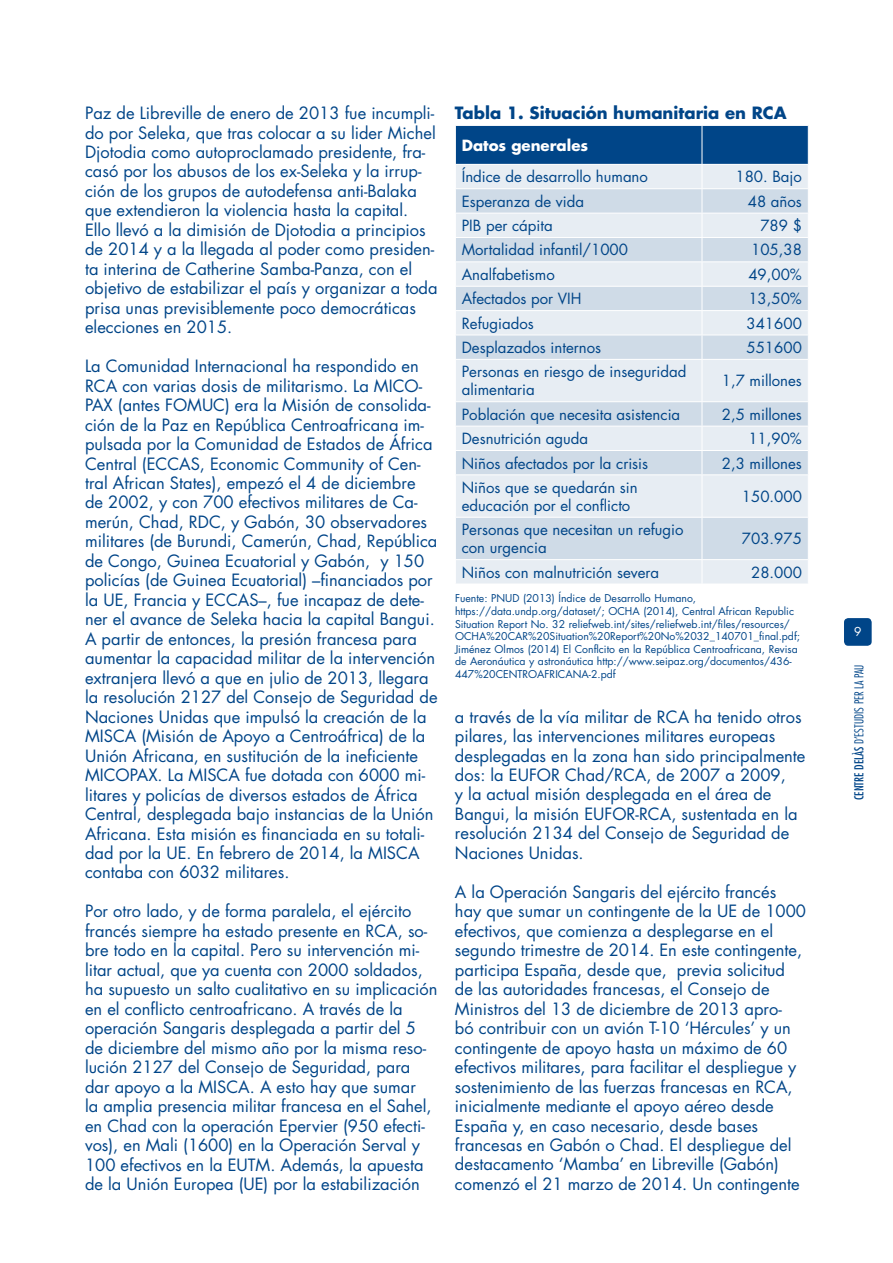
<style>
.page{position:relative;width:893px;height:1263px;background:#fff}
.page>*{position:absolute;margin:0;border:0;box-sizing:border-box;transform-origin:0 0}
.t1{font:16.5px/19.5px "Futura";color:#004588}
.t2{font:700 16.5px "Futura";color:#004588}
.t3{font:15px/18px "Futura";color:#004588}
.t4{font:700 15px "Futura";color:#fff}
.t5{font:300 condensed 12px "Futura";color:#004588}
.t6{font:12px "Futura";color:#fff}
.t7{font:10.5px/12.6px "Futura";color:#004588}
.s1{font-weight:400}
</style>
<div class="page">
<div style="left:844px;top:618px;width:28px;height:28px;background:#004588;border-radius:4px"></div>
<div style="left:456px;top:560px;width:352px;height:24px;background:#e7edf3"></div>
<svg style="left:456px;top:360px;width:352px;height:199px;background:#dce5ed"></svg>
<svg style="left:455px;top:125px;width:354px;height:234px;background:#b9cbdd"></svg>
<hr style="left:702px;top:360px;width:1px;height:41px;background:#fff">
<hr style="left:455px;top:401px;width:247px;height:1px;background:#fff">
<hr style="left:702px;top:401px;width:107px;height:1px;background:#fff">
<hr style="left:455px;top:426px;width:247px;height:1px;background:#fff">
<hr style="left:702px;top:426px;width:107px;height:1px;background:#fff">
<hr style="left:455px;top:450px;width:247px;height:1px;background:#fff">
<hr style="left:702px;top:450px;width:107px;height:1px;background:#fff">
<svg style="left:702px;top:402px;width:1px;height:72px"></svg>
<hr style="left:455px;top:474px;width:247px;height:1px;background:#fff">
<hr style="left:702px;top:474px;width:107px;height:1px;background:#fff">
<hr style="left:702px;top:475px;width:1px;height:42px;background:#fff">
<hr style="left:455px;top:517px;width:247px;height:1px;background:#fff">
<hr style="left:702px;top:517px;width:107px;height:1px;background:#fff">
<hr style="left:702px;top:518px;width:1px;height:41px;background:#fff">
<svg style="left:702px;top:560px;width:1px;height:24px"></svg>
<p class="t1" style="left:85px;top:103px;width:354px">Paz de Libreville de enero de 2013 fue incumpli&shy;do por Seleka, que tras colocar a su lider Michel Djotodia como autoproclamado presidente, fra&shy;casó por los abusos de los ex-Seleka y la irrup&shy;ción de los grupos de autodefensa anti-Balaka que extendieron la violencia hasta la capital.<br>Ello llevó a la dimisión de Djotodia a principios de 2014 y a la llegada al poder como presiden&shy;ta interina de Catherine Samba-Panza, con el objetivo de estabilizar el país y organizar a toda prisa unas previsiblemente poco democráticas elecciones en 2015.</p>
<p class="t1" style="left:85px;top:356px;width:354px">La Comunidad Internacional ha respondido en RCA con varias dosis de militarismo. La MICO-PAX (antes FOMUC) era la Misión de consolida&shy;ción de la Paz en República Centroafricana im&shy;pulsada por la Comunidad de Estados de África Central (ECCAS, Economic Community of Cen&shy;tral African States), empezó el 4 de diciembre de 2002, y con 700 efectivos militares de Ca&shy;merún, Chad, RDC, y Gabón, 30 observadores militares (de Burundi, Camerún, Chad, República de Congo, Guinea Ecuatorial y Gabón, y 150 policías (de Guinea Ecuatorial) –financiados por la UE, Francia y ECCAS–, fue incapaz de dete&shy;ner el avance de Seleka hacia la capital Bangui.<br>A partir de entonces, la presión francesa para aumentar la capacidad militar de la intervención extranjera llevó a que en julio de 2013, llegara la resolución 2127 del Consejo de Seguridad de Naciones Unidas que impulsó la creación de la MISCA (Misión de Apoyo a Centroáfrica) de la Unión Africana, en sustitución de la ineficiente MICOPAX. La MISCA fue dotada con 6000 mi&shy;litares y policías de diversos estados de África Central, desplegada bajo instancias de la Unión Africana. Esta misión es financiada en su totali&shy;dad por la UE. En febrero de 2014, la MISCA contaba con 6032 militares.</p>
<p class="t1" style="left:85px;top:902px;width:354px">Por otro lado, y de forma paralela, el ejército francés siempre ha estado presente en RCA, so&shy;bre todo en la capital. Pero su intervención mi&shy;litar actual, que ya cuenta con 2000 soldados, ha supuesto un salto cualitativo en su implicación en el conflicto centroafricano. A través de la operación Sangaris desplegada a partir del 5 de diciembre del mismo año por la misma reso&shy;lución 2127 del Consejo de Seguridad, para dar apoyo a la MISCA. A esto hay que sumar<br>la amplia presencia militar francesa en el Sahel, en Chad con la operación Epervier (950 efecti&shy;vos), en Mali (1600) en la Operación Serval y 100 efectivos en la EUTM. Además, la apuesta de la Unión Europea (UE) por la estabilización</p>
<p class="t2" style="left:455px;top:102px;width:333px">Tabla 1. Situación humanitaria en RCA</p>
<p class="t4" style="left:462px;top:135px;width:128px">Datos generales</p>
<p class="t3" style="left:462px;top:168px;width:188px">Índice de desarrollo humano</p>
<p class="t3" style="left:735px;top:168px;width:68px">180. Bajo</p>
<p class="t3" style="left:462px;top:192px;width:124px">Esperanza de vida</p>
<p class="t3" style="left:748px;top:192px;width:56px">48 años</p>
<p class="t3" style="left:462px;top:217px;width:92px">PIB per cápita</p>
<p class="t3" style="left:760px;top:217px;width:43px">789 $</p>
<p class="t3" style="left:462px;top:241px;width:168px">Mortalidad infantil/1000</p>
<p class="t3" style="left:751px;top:241px;width:52px">105,38</p>
<p class="t3" style="left:462px;top:265px;width:95px">Analfabetismo</p>
<p class="t3" style="left:748px;top:265px;width:55px">49,00%</p>
<p class="t3" style="left:462px;top:290px;width:121px">Afectados por VIH</p>
<p class="t3" style="left:748px;top:290px;width:55px">13,50%</p>
<p class="t3" style="left:462px;top:314px;width:74px">Refugiados</p>
<p class="t3" style="left:746px;top:314px;width:57px">341600</p>
<p class="t3" style="left:462px;top:339px;width:141px">Desplazados internos</p>
<p class="t3" style="left:746px;top:339px;width:57px">551600</p>
<p class="t3" style="left:462px;top:363px;width:226px">Personas en riesgo de inseguridad alimentaria</p>
<p class="t3" style="left:722px;top:372px;width:82px">1,7 millones</p>
<p class="t3" style="left:462px;top:405px;width:220px">Población que necesita asistencia</p>
<p class="t3" style="left:722px;top:405px;width:82px">2,5 millones</p>
<p class="t3" style="left:462px;top:430px;width:128px">Desnutrición aguda</p>
<p class="t3" style="left:748px;top:430px;width:55px">11,90%</p>
<p class="t3" style="left:462px;top:454px;width:188px">Niños afectados por la crisis</p>
<p class="t3" style="left:722px;top:454px;width:82px">2,3 millones</p>
<p class="t3" style="left:462px;top:478px;width:178px">Niños que se quedarán sin educación por el conflicto</p>
<p class="t3" style="left:742px;top:487px;width:62px">150.000</p>
<p class="t3" style="left:462px;top:521px;width:223px">Personas que necesitan un refugio con urgencia</p>
<p class="t3" style="left:742px;top:530px;width:62px">703.975</p>
<p class="t3" style="left:462px;top:563px;width:199px">Niños con malnutrición severa</p>
<p class="t3" style="left:751px;top:563px;width:52px">28.000</p>
<p class="t7" style="left:455px;top:592px;width:347px">Fuente: PNUD (2013) Índice de Desarrollo Humano, https://data.undp.org/dataset/; OCHA (2014), Central African Republic Situation Report No. 32 reliefweb.int/sites/reliefweb.int/files/resources/ OCHA%20CAR%20Situation%20Report%20No%2032_140701_final.pdf; Jiménez Olmos (2014) El Conflcito en la República Centroafricana, Revisa de Aeronáutica y astronáutica http://www.seipaz.org/documentos/436- 447%20CENTROAFRICANA-2.pdf</p>
<p class="t1" style="left:455px;top:707px;width:352px">a través de la vía militar de RCA ha tenido otros pilares, las intervenciones militares europeas desplegadas en la zona han sido principalmente dos: la EUFOR Chad/RCA, de 2007 a 2009,<br>y la actual misión desplegada en el área de Bangui, la misión EUFOR-RCA, sustentada en la resolución 2134 del Consejo de Seguridad de Naciones Unidas.</p>
<p class="t1" style="left:455px;top:882px;width:353px">A la Operación Sangaris del ejército francés hay que sumar un contingente de la UE de 1000 efectivos, que comienza a desplegarse en el segundo trimestre de 2014. En este contingente, participa España, desde que, previa solicitud de las autoridades francesas, el Consejo de Ministros del 13 de diciembre de 2013 apro-<br>bó contribuir con un avión T-10 ‘Hércules’ y un contingente de apoyo hasta un máximo de 60 efectivos militares, para facilitar el despliegue y sostenimiento de las fuerzas francesas en RCA, inicialmente mediante el apoyo aéreo desde España y, en caso necesario, desde bases francesas en Gabón o Chad. El despliegue del destacamento ‘Mamba’ en Libreville (Gabón) comenzó el 21 marzo de 2014. Un contingente</p>
<p class="t6" style="left:854px;top:624px;width:9px">9</p>
<p class="t5" style="left:852px;top:800px;width:137px;rotate:-90deg"><span class="s1">CENTRE DELÀS</span> D’ESTUDIS PER LA PAU</p>
</div>
